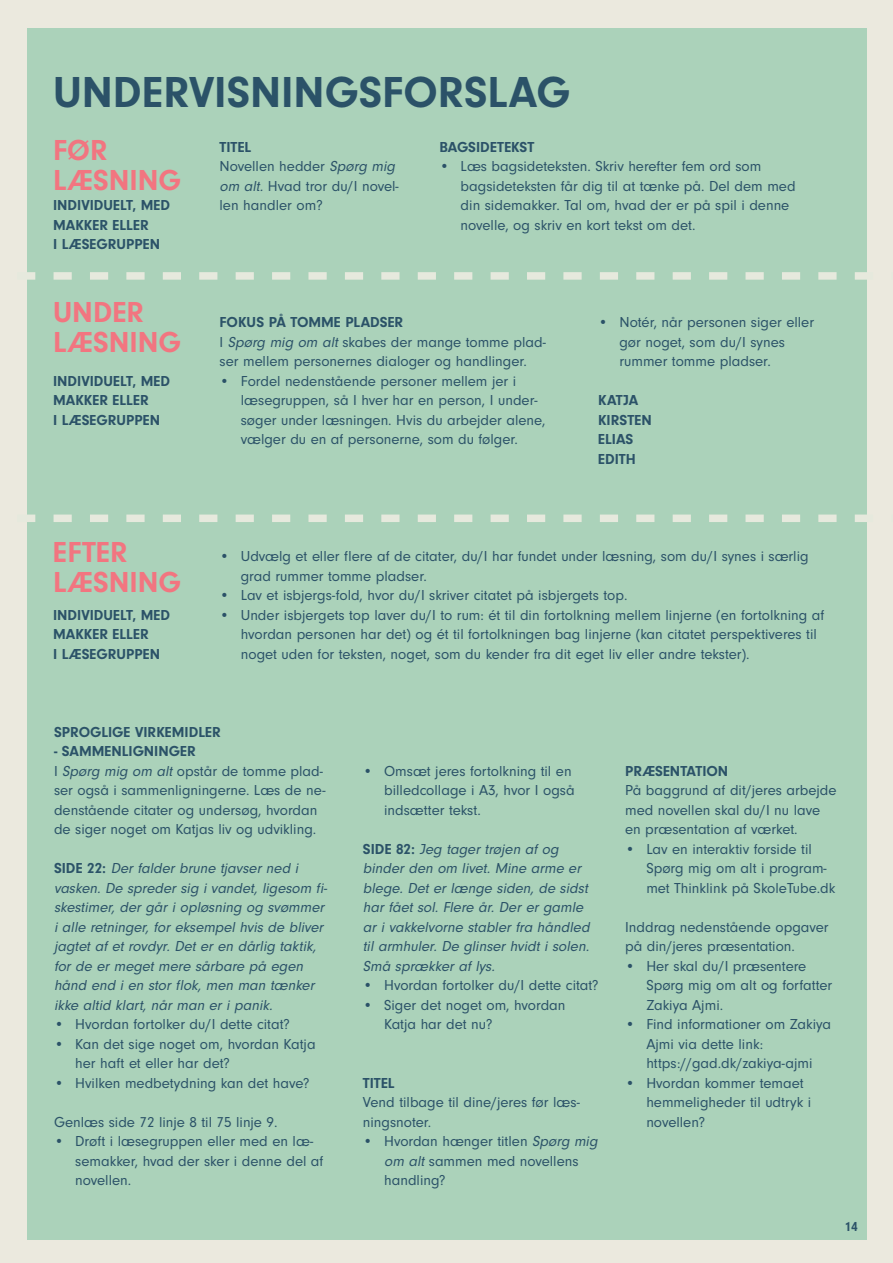
<style>
.page{position:relative;width:893px;height:1263px;background:#ebe9de}
.page>*{position:absolute;margin:0;border:0;box-sizing:border-box;transform-origin:0 0}
.Brød_overskrift_JA{font:700 45px "Neuzeit Gro";color:#2b5268}
.Brødtekst_JA{font:700 30px "Neuzeit Gro";color:#f27580}
.Brødtekst_JA-2{font:15px/19.5px "Neuzeit Gro";color:#2b5268}
.Brødtekst_JA-3{font:italic 15px/19.5px "Neuzeit Gro";color:#2b5268}
.Brødtekst_JA-4{font:700 15px/19.5px "Neuzeit Gro";color:#2b5268}
.t1{font:700 13.5px "Neuzeit Gro";color:#2b5268}
.s1{font-style:italic}
.s2{font-weight:700;font-style:normal}
</style>
<div class="page">
<div style="left:27px;top:28px;width:839px;height:1211px;background:#abd2ba"></div>
<svg style="left:27px;top:272px;width:840px;height:8px"></svg>
<svg style="left:27px;top:514px;width:840px;height:8px"></svg>
<p class="Brød_overskrift_JA" style="left:53px;top:67px;width:519px">UNDERVISNINGSFORSLAG</p>
<p class="Brødtekst_JA-4" style="left:220px;top:137px;width:33px">TITEL</p>
<p class="Brødtekst_JA-2" style="left:220px;top:157px;width:181px;text-align:justify">Novellen hedder <span class="s1">Spørg mig om alt.</span> Hvad tror du/I novel&shy;len handler om?</p>
<p class="Brødtekst_JA" style="left:53px;top:133px;width:56px">FØR</p>
<p class="Brødtekst_JA" style="left:53px;top:163px;width:129px">LÆSNING</p>
<p class="Brødtekst_JA-4" style="left:53px;top:195px;width:118px">INDIVIDUELT, MED<br>MAKKER ELLER</p>
<p class="Brødtekst_JA-4" style="left:53px;top:234px;width:108px">I LÆSEGRUPPEN</p>
<p class="Brødtekst_JA-4" style="left:439px;top:137px;width:97px">BAGSIDETEKST</p>
<p class="Brødtekst_JA-2" style="left:461px;top:157px;width:336px;text-indent:-21px">• Læs bagsideteksten. Skriv herefter fem ord som bagsideteksten får dig til at tænke på. Del dem med din sidemakker. Tal om, hvad der er på spil i denne novelle, og skriv en kort tekst om det.</p>
<p class="Brødtekst_JA" style="left:53px;top:295px;width:93px">UNDER</p>
<p class="Brødtekst_JA" style="left:53px;top:325px;width:129px">LÆSNING</p>
<p class="Brødtekst_JA-4" style="left:53px;top:371px;width:118px">INDIVIDUELT, MED<br>MAKKER ELLER</p>
<p class="Brødtekst_JA-4" style="left:53px;top:410px;width:108px">I LÆSEGRUPPEN</p>
<p class="Brødtekst_JA-4" style="left:220px;top:312px;width:185px">FOKUS PÅ TOMME PLADSER</p>
<p class="Brødtekst_JA-2" style="left:220px;top:332px;width:328px">I <span class="s1">Spørg mig om alt</span> skabes der mange tomme plad&shy;ser mellem personernes dialoger og handlinger.</p>
<p class="Brødtekst_JA-2" style="left:241px;top:371px;width:306px;text-indent:-21px">• Fordel nedenstående personer mellem jer i læsegruppen, så I hver har en person, I under&shy;søger under læsningen. Hvis du arbejder alene, vælger du en af personerne, som du følger.</p>
<p class="Brødtekst_JA-2" style="left:619px;top:313px;width:196px;text-indent:-21px">• Notér, når personen siger eller gør noget, som du/I synes rummer tomme pladser.</p>
<p class="Brødtekst_JA-4" style="left:598px;top:390px;width:42px">KATJA</p>
<p class="Brødtekst_JA-4" style="left:598px;top:410px;width:55px">KIRSTEN</p>
<p class="Brødtekst_JA-4" style="left:598px;top:429px;width:37px">ELIAS</p>
<p class="Brødtekst_JA-4" style="left:598px;top:449px;width:39px">EDITH</p>
<p class="Brødtekst_JA" style="left:53px;top:535px;width:76px">EFTER</p>
<p class="Brødtekst_JA" style="left:53px;top:565px;width:129px">LÆSNING</p>
<p class="Brødtekst_JA-4" style="left:53px;top:605px;width:118px">INDIVIDUELT, MED<br>MAKKER ELLER</p>
<p class="Brødtekst_JA-4" style="left:53px;top:644px;width:108px">I LÆSEGRUPPEN</p>
<p class="Brødtekst_JA-2" style="left:241px;top:547px;width:569px;text-indent:-21px">• Udvælg et eller flere af de citater, du/I har fundet under læsning, som du/I synes i særlig grad rummer tomme pladser.</p>
<p class="Brødtekst_JA-2" style="left:220px;top:586px;width:409px">• Lav et isbjergs-fold, hvor du/I skriver citatet på isbjergets top.</p>
<p class="Brødtekst_JA-2" style="left:241px;top:605px;width:585px;text-indent:-21px">• Under isbjergets top laver du/I to rum: ét til din fortolkning mellem linjerne (en fortolkning af hvordan personen har det) og ét til fortolkningen bag linjerne (kan citatet perspektiveres til noget uden for teksten, noget, som du kender fra dit eget liv eller andre tekster).</p>
<p class="Brødtekst_JA-4" style="left:54px;top:722px;width:168px">SPROGLIGE VIRKEMIDLER</p>
<p class="Brødtekst_JA-4" style="left:54px;top:741px;width:143px">- SAMMENLIGNINGER</p>
<p class="Brødtekst_JA-2" style="left:54px;top:761px;width:273px">I <span class="s1">Spørg mig om alt</span> opstår de tomme plad&shy;ser også i sammenligningerne. Læs de ne&shy;denstående citater og undersøg, hvordan de siger noget om Katjas liv og udvikling.</p>
<p class="Brødtekst_JA-3" style="left:54px;top:859px;width:277px"><span class="s2">S I D E 2 2 :</span> Der falder brune tjavser ned i vasken. De spreder sig i vandet, ligesom fi&shy;skestimer, der går i opløsning og svømmer i alle retninger, for eksempel hvis de bliver jagtet af et rovdyr. Det er en dårlig taktik, for de er meget mere sårbare på egen hånd end i en stor flok, men man tænker ikke altid klart, når man er i panik.</p>
<p class="Brødtekst_JA-2" style="left:54px;top:1015px;width:237px">• Hvordan fortolker du/I dette citat?</p>
<p class="Brødtekst_JA-2" style="left:75px;top:1034px;width:242px;text-indent:-21px">• Kan det sige noget om, hvordan Katja her haft et eller har det?</p>
<p class="Brødtekst_JA-2" style="left:54px;top:1073px;width:257px">• Hvilken medbetydning kan det have?</p>
<p class="Brødtekst_JA-2" style="left:54px;top:1112px;width:225px">Genlæs side 72 linje 8 til 75 linje 9.</p>
<p class="Brødtekst_JA-2" style="left:75px;top:1132px;width:250px;text-indent:-21px">• Drøft i læsegruppen eller med en læ&shy;semakker, hvad der sker i denne del af novellen.</p>
<p class="Brødtekst_JA-2" style="left:384px;top:761px;width:192px;text-indent:-21px">• Omsæt jeres fortolkning til en billedcollage i A3, hvor I også indsætter tekst.</p>
<p class="Brødtekst_JA-3" style="left:363px;top:839px;width:231px"><span class="s2">S I D E 8 2 :</span> Jeg tager trøjen af og binder den om livet. Mine arme er blege. Det er længe siden, de sidst har fået sol. Flere år. Der er gamle ar i vakkelvorne stabler fra håndled til armhuler. De glinser hvidt i solen.<br>Små sprækker af lys.</p>
<p class="Brødtekst_JA-2" style="left:363px;top:976px;width:237px">• Hvordan fortolker du/I dette citat?</p>
<p class="Brødtekst_JA-2" style="left:384px;top:995px;width:183px;text-indent:-21px">• Siger det noget om, hvordan<br>Katja har det nu?</p>
<p class="Brødtekst_JA-4" style="left:363px;top:1073px;width:33px">TITEL</p>
<p class="Brødtekst_JA-2" style="left:363px;top:1093px;width:219px">Vend tilbage til dine/jeres før læs&shy;ningsnoter.</p>
<p class="Brødtekst_JA-2" style="left:384px;top:1132px;width:218px;text-indent:-21px">• Hvordan hænger titlen <span class="s1">Spørg mig om alt</span> sammen med novellens handling?</p>
<p class="Brødtekst_JA-4" style="left:625px;top:761px;width:105px">PRÆSENTATION</p>
<p class="Brødtekst_JA-2" style="left:625px;top:781px;width:213px">På baggrund af dit/jeres arbejde med novellen skal du/I nu lave en præsentation af værket.</p>
<p class="Brødtekst_JA-2" style="left:646px;top:839px;width:191px;text-indent:-21px">• Lav en interaktiv forside til<br>Spørg mig om alt i program&shy;met Thinklink på SkoleTube.dk</p>
<p class="Brødtekst_JA-2" style="left:625px;top:917px;width:205px">Inddrag nedenstående opgaver på din/jeres præsentation.</p>
<p class="Brødtekst_JA-2" style="left:646px;top:956px;width:187px;text-indent:-21px">• Her skal du/I præsentere<br>Spørg mig om alt og forfatter<br>Zakiya Ajmi.</p>
<p class="Brødtekst_JA-2" style="left:646px;top:1015px;width:186px;text-indent:-21px">• Find informationer om Zakiya<br>Ajmi via dette link:</p>
<p class="Brødtekst_JA-2" style="left:646px;top:1054px;width:168px">https://gad.dk/zakiya-ajmi</p>
<p class="Brødtekst_JA-2" style="left:646px;top:1073px;width:166px;text-indent:-21px">• Hvordan kommer temaet hemmeligheder til udtryk i novellen?</p>
<p class="t1" style="left:844px;top:1218px;width:15px">14</p>
</div>
